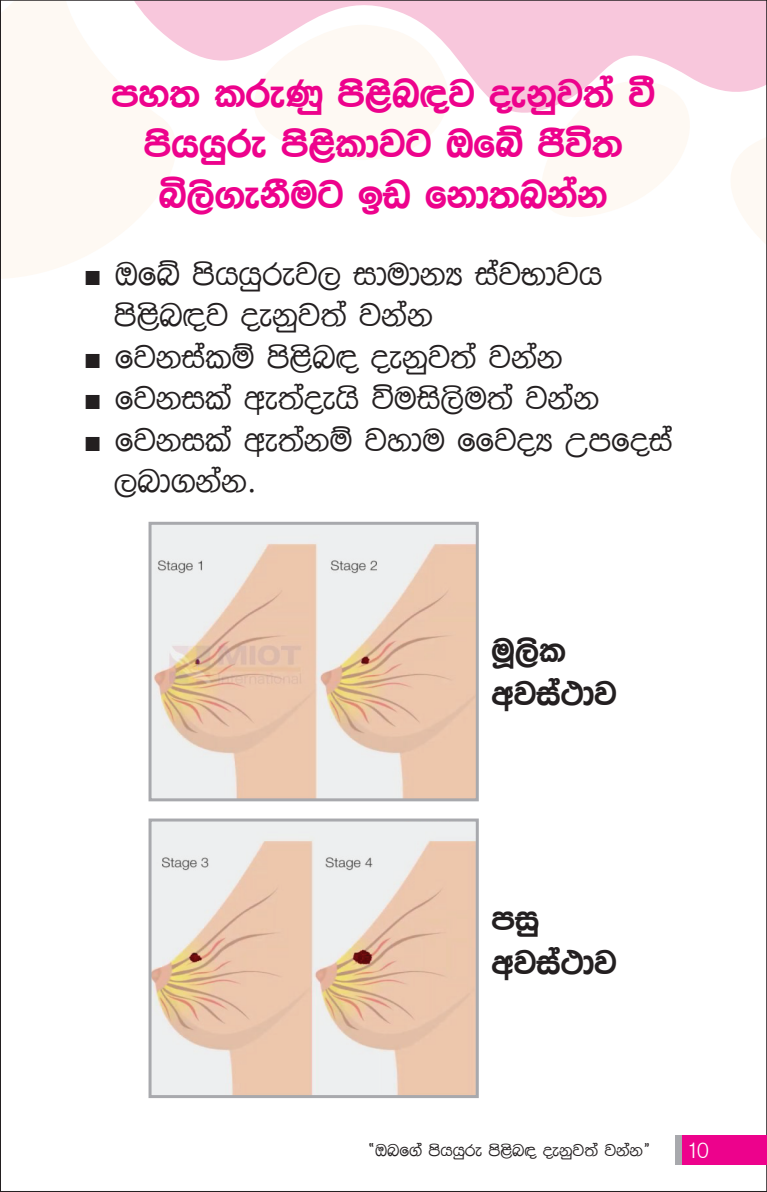
<style>
.page{position:relative;width:767px;height:1192px;background:#fff}
.page>*{position:absolute;margin:0;border:0;box-sizing:border-box;transform-origin:0 0}
.t1{font:42px/50.4px "FM Ganganeex";color:#ed028c;text-align:center}
.t2{font:36px/43.2px "FM Ganganeex";color:#231f20}
.t3{font:34.5px/41.4px "FM Malithix";color:#231f20}
.t4{font:24px "FM Malithix";color:#fff}
.t5{font:18px "FM Malithix";color:#231f20}
</style>
<div class="page">
<svg style="left:269px;top:132px;width:163px;height:28px"></svg>
<svg style="left:542px;top:132px;width:147px;height:62px"></svg>
<svg style="left:143px;top:132px;width:33px;height:81px;fill:#fef9f3"></svg>
<svg style="left:731px;top:139px;width:33px;height:55px"></svg>
<svg style="left:143px;top:2px;width:621px;height:130px"></svg>
<svg style="left:543px;top:194px;width:221px;height:48px"></svg>
<svg style="left:0;top:0;width:143px;height:1191px"></svg>
<div style="left:681px;top:1135px;width:85px;height:30px;background:#ed028c"></div>
<div style="left:674px;top:1135px;width:7px;height:30px;background:#a8a9ad"></div>
<img style="left:152px;top:822px;width:322px;height:271px">
<div style="left:148px;top:818px;width:330px;height:279px;border:3px solid #a8a9ad"></div>
<img style="left:152px;top:525px;width:322px;height:272px">
<div style="left:148px;top:521px;width:330px;height:280px;border:3px solid #a8a9ad"></div>
<p class="t1" style="left:112px;top:69px;width:545px">my; lreKqms&lt;sn|j oekqj;a ù mshhqre ms&lt;sldjg Tfí cSú; ì,s.ekSug bv fkd;nkak</p>
<p class="t3" style="left:114px;top:253px;width:489px;text-indent:-29px">• Tfí mshhqrej, idudkH iajNdjh ms&lt;sn`oj oekqj;a jkak</p>
<p class="t3" style="left:86px;top:336px;width:478px">• fjkialï ms&lt;sn| oekqj;a jkak</p>
<p class="t3" style="left:86px;top:378px;width:515px">• fjkila we;aoehsúuis,su;a jkak</p>
<p class="t3" style="left:114px;top:419px;width:559px;text-indent:-29px">• fjkila we;akï jydu ffjoH Wmfoia ,nd.kak'</p>
<p class="t2" style="left:491px;top:629px;width:127px">uQ,sl wjia:dj</p>
<p class="t2" style="left:491px;top:897px;width:127px">miq wjia:dj</p>
<p class="t5" style="left:368px;top:1141px;width:282px">—Tnf.a mshhqre ms&lt;sn| oekqj;a jkak˜</p>
<p class="t4" style="left:688px;top:1138px;width:22px">10</p>
</div>
